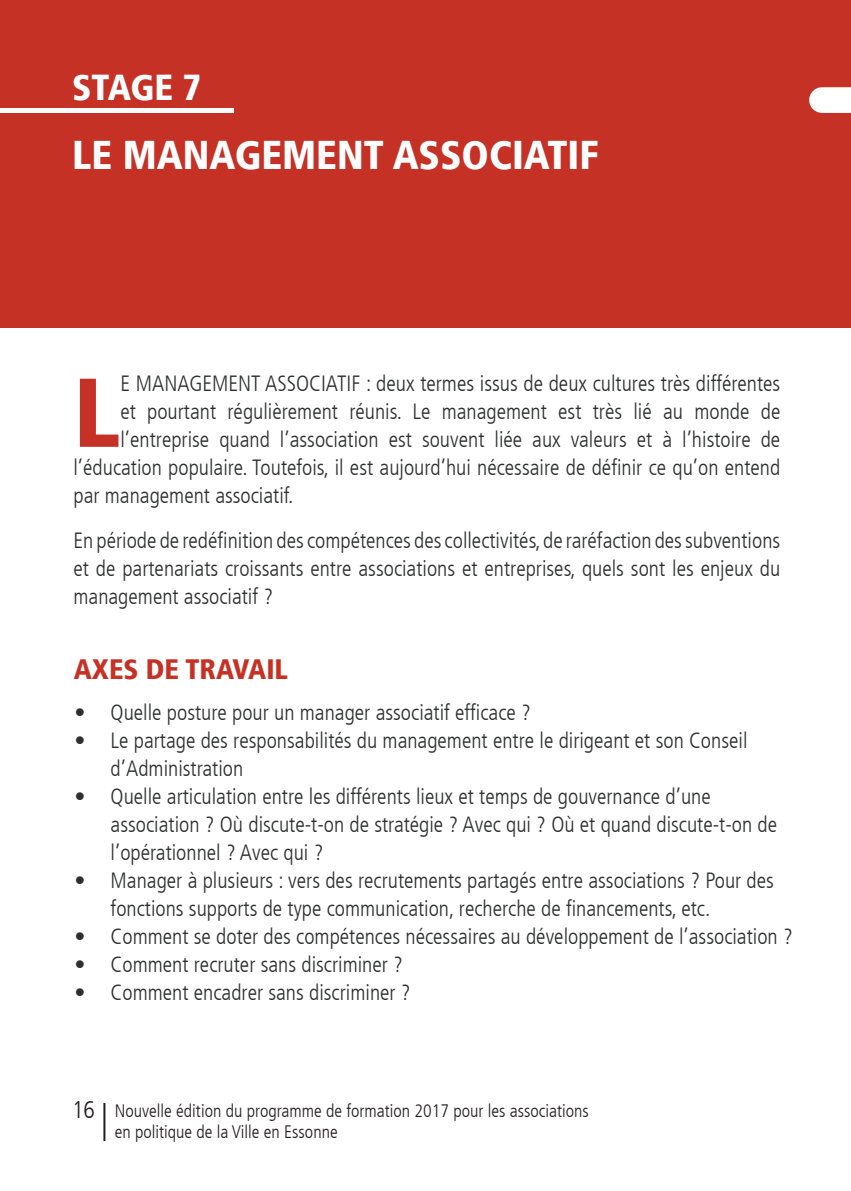
<style>
.page{position:relative;width:851px;height:1191px;background:#fff}
.page>*{position:absolute;margin:0;border:0;box-sizing:border-box;transform-origin:0 0}
.t1{font:900 condensed 97.6px "Frutiger LT";color:#c63126}
.t2{font:900 condensed 40px "Frutiger LT";color:#fff}
.t3{font:900 condensed 36px "Frutiger LT";letter-spacing:-.01em;color:#fff}
.t4{font:900 condensed 28px "Frutiger LT";color:#c63126}
.t5{font:300 condensed 22px/28px "Frutiger LT";color:#2e2f2f}
.t6{font:300 condensed 18px/21.6px "Frutiger LT";color:#231f20}
.s1{font-size:24px}
</style>
<div class="page">
<hr style="left:103px;top:1103px;width:2px;height:38px;background:#231f20">
<div style="left:0;top:0;width:850px;height:327px;background:#c63126"></div>
<div style="left:0;top:108px;width:234px;height:5px;background:#fff"></div>
<div style="left:821px;top:87px;width:29px;height:26px;background:#fff"></div>
<h3 class="t3" style="left:72px;top:65px;width:130px">STAGE 7</h3>
<h2 class="t2" style="left:72px;top:131px;width:528px">LE MANAGEMENT ASSOCIATIF</h2>
<h1 class="t1" style="left:73px;top:354px;width:48px">L</h1>
<p class="t5" style="left:120px;top:369px;width:30px">e MANA</p>
<p class="t5" style="left:189px;top:369px;width:26px">GEMENT</p>
<p class="t5" style="left:265px;top:369px;width:41px">ASSOCIATI</p>
<p class="t5" style="left:351px;top:369px;width:430px">F : deux termes issus de deux cultures très différentes</p>
<p class="t5" style="left:120px;top:397px;width:661px">et pourtant régulièrement réunis. Le management est très lié au monde de</p>
<p class="t5" style="left:120px;top:425px;width:661px">l’entreprise quand l’association est souvent liée aux valeurs et à l’histoire de</p>
<p class="t5" style="left:73px;top:453px;width:708px">l’éducation populaire. Toutefois, il est aujourd’hui nécessaire de définir ce qu’on entend</p>
<p class="t5" style="left:73px;top:481px;width:221px">par management associatif.</p>
<p class="t5" style="left:73px;top:526px;width:708px;text-align:justify">En période de redéfinition des compétences des collectivités, de raréfaction des subventions et de partenariats croissants entre associations et entreprises, quels sont les enjeux du management associatif ?</p>
<p class="t4" style="left:74px;top:652px;width:216px">AXES DE TRAVAIL</p>
<p class="t5" style="left:75px;top:698px;width:458px">• Quelle posture pour un manager associatif efficace ?</p>
<p class="t5" style="left:111px;top:726px;width:638px;text-indent:-36px">• Le partage des responsabilités du management entre le dirigeant et son Conseil d’Administration</p>
<p class="t5" style="left:111px;top:782px;width:668px;text-indent:-36px">• Quelle articulation entre les différents lieux et temps de gouvernance d’une association ? Où discute-t-on de stratégie ? Avec qui ? Où et quand discute-t-on de l’opérationnel ? Avec qui ?</p>
<p class="t5" style="left:111px;top:866px;width:664px;text-indent:-36px">• Manager à plusieurs : vers des recrutements partagés entre associations ? Pour des fonctions supports de type communication, recherche de financements, etc.</p>
<p class="t5" style="left:75px;top:922px;width:719px">• Comment se doter des compétences nécessaires au développement de l’association ?</p>
<p class="t5" style="left:75px;top:950px;width:330px">• Comment recruter sans discriminer ?</p>
<p class="t5" style="left:75px;top:978px;width:337px">• Comment encadrer sans discriminer ?</p>
<p class="t6" style="left:115px;top:1099px;width:475px;text-indent:-43px"><span class="s1">16</span> Nouvelle édition du programme de formation 2017 pour les associations en politique de la Ville en Essonne</p>
</div>
